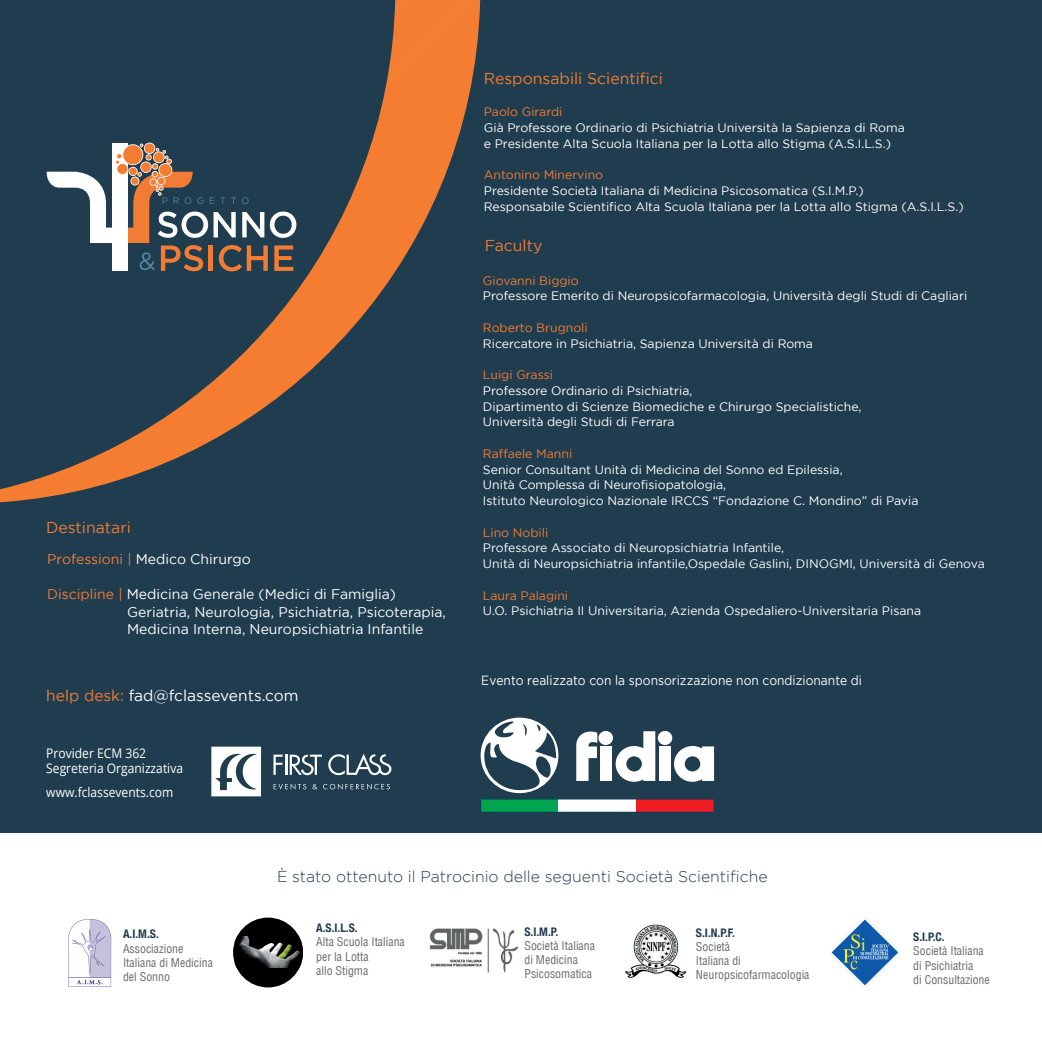
<style>
.page{position:relative;width:1042px;height:1042px;background:#203d4f}
.page>*{position:absolute;margin:0;border:0;box-sizing:border-box;transform-origin:0 0}
.t1{font:300 15.75px "Gotham";color:#203d4f}
.t2{font:15.75px "Gotham";color:#f37c34}
.t3{font:15.58px "Gotham";color:#fff}
.t4{font:14px/17.5px "Gotham";color:#fff}
.t5{font:13.3px/14.5px "Open Sans";color:#fff;scale:.91 1}
.t6{font:13.3px "Gotham";color:#fff;scale:.91 1}
.t7{font:12.25px/15.8px "Gotham";color:#fff}
.t8{font:12.25px "Gotham";color:#f37c34}
.t9{font:condensed 11.9px/14.2px "Helvetica LT";color:#6c6d70}
.t10{font:700 condensed 11.9px "Helvetica Neue";color:#203d4f}
.s1{color:#f37c34}
</style>
<div class="page">
<svg style="left:480px;top:799px;width:234px;height:13px;background:#9a8f79"></svg>
<svg style="left:480px;top:717px;width:78px;height:76px"></svg>
<div style="left:658px;top:731px;width:14px;height:14px;background:#fff;border-radius:50%"></div>
<div style="left:659px;top:746px;width:12px;height:35px;background:#fff"></div>
<div style="left:598px;top:731px;width:15px;height:14px;background:#fff;border-radius:50%"></div>
<div style="left:600px;top:746px;width:12px;height:35px;background:#fff"></div>
<svg style="left:674px;top:746px;width:40px;height:36px"></svg>
<svg style="left:615px;top:731px;width:40px;height:51px"></svg>
<svg style="left:576px;top:731px;width:21px;height:50px"></svg>
<svg style="left:211px;top:746px;width:50px;height:50px"></svg>
<svg style="left:273px;top:754px;width:10px;height:21px"></svg>
<hr style="left:285px;top:754px;width:2px;height:21px;background:#fff">
<svg style="left:328px;top:754px;width:63px;height:21px"></svg>
<svg style="left:290px;top:754px;width:32px;height:21px"></svg>
<svg style="left:273px;top:784px;width:33px;height:5px"></svg>
<svg style="left:312px;top:784px;width:5px;height:5px"></svg>
<svg style="left:323px;top:784px;width:67px;height:5px"></svg>
<div style="left:0;top:833px;width:1042px;height:209px;background:#fff"></div>
<img style="left:68px;top:919px;width:44px;height:68px">
<div style="left:233px;top:917px;width:70px;height:70px;background:#000001;border-radius:50%"></div>
<img style="left:235px;top:936px;width:68px;height:32px">
<img style="left:831px;top:919px;width:68px;height:67px">
<img style="left:429px;top:928px;width:90px;height:45px">
<img style="left:625px;top:924px;width:62px;height:54px">
<svg style="left:0;top:0;width:480px;height:502px"></svg>
<svg style="left:47px;top:142px;width:249px;height:129px"></svg>
<p class="t2" style="left:484px;top:70px;width:181px">Responsabili Scientifici</p>
<p class="t2" style="left:46px;top:518px;width:86px">Destinatari</p>
<p class="t4" style="left:47px;top:550px;width:205px"><span class="s1">Professioni |</span> Medico Chirurgo</p>
<p class="t4" style="left:127px;top:585px;width:320px;text-indent:-80px"><span class="s1">Discipline |</span> Medicina Generale (Medici di Famiglia)<br>Geriatria, Neurologia, Psichiatria, Psicoterapia,<br>Medicina Interna, Neuropsichiatria Infantile</p>
<p class="t3" style="left:46px;top:687px;width:254px"><span class="s1">help desk:</span> fad@fclassevents.com</p>
<p class="t5" style="left:46px;top:746px;width:152px">Provider ECM 362<br>Segreteria Organizzativa</p>
<p class="t5" style="left:46px;top:785px;width:141px">www.fclassevents.com</p>
<p class="t8" style="left:484px;top:105px;width:80px">Paolo Girardi</p>
<p class="t7" style="left:484px;top:120px;width:422px">Già Professore Ordinario di Psichiatria Università la Sapienza di Roma e Presidente Alta Scuola Italiana per la Lotta allo Stigma (A.S.I.L.S.)</p>
<p class="t8" style="left:484px;top:168px;width:121px">Antonino Minervino</p>
<p class="t7" style="left:484px;top:183px;width:481px">Presidente Società Italiana di Medicina Psicosomatica (S.I.M.P.)<br>Responsabile Scientifico Alta Scuola Italiana per la Lotta allo Stigma (A.S.I.L.S.)</p>
<p class="t2" style="left:485px;top:236px;width:59px">Faculty</p>
<p class="t8" style="left:483px;top:273px;width:97px">Giovanni Biggio</p>
<p class="t7" style="left:483px;top:288px;width:486px">Professore Emerito di Neuropsicofarmacologia, Università degli Studi di Cagliari</p>
<p class="t8" style="left:483px;top:321px;width:106px">Roberto Brugnoli</p>
<p class="t7" style="left:483px;top:335px;width:332px">Ricercatore in Psichiatria, Sapienza Università di Roma</p>
<p class="t8" style="left:483px;top:368px;width:72px">Luigi Grassi</p>
<p class="t7" style="left:483px;top:382px;width:380px">Professore Ordinario di Psichiatria,<br>Dipartimento di Scienze Biomediche e Chirurgo Specialistiche,<br>Università degli Studi di Ferrara</p>
<p class="t8" style="left:483px;top:447px;width:91px">Raffaele Manni</p>
<p class="t7" style="left:483px;top:461px;width:437px">Senior Consultant Unità di Medicina del Sonno ed Epilessia,<br>Unità Complessa di Neurofisiopatologia,<br>Istituto Neurologico Nazionale IRCCS “Fondazione C. Mondino” di Pavia</p>
<p class="t8" style="left:483px;top:525px;width:67px">Lino Nobili</p>
<p class="t7" style="left:483px;top:540px;width:503px">Professore Associato di Neuropsichiatria Infantile,<br>Unità di Neuropsichiatria infantile,Ospedale Gaslini, DINOGMI, Università di Genova</p>
<p class="t8" style="left:483px;top:588px;width:87px">Laura Palagini</p>
<p class="t7" style="left:483px;top:603px;width:440px">U.O. Psichiatria II Universitaria, Azienda Ospedaliero-Universitaria Pisana</p>
<p class="t6" style="left:481px;top:673px;width:420px">Evento realizzato con la sponsorizzazione non condizionante di</p>
<p class="t10" style="left:123px;top:927px;width:37px">A.I.M.S.</p>
<p class="t9" style="left:123px;top:941px;width:91px">Associazione<br>Italiana di Medicina del Sonno</p>
<p class="t1" style="left:277px;top:868px;width:492px">È stato ottenuto il Patrocinio delle seguenti Società Scientifiche</p>
<p class="t10" style="left:316px;top:920px;width:43px">A.S.I.L.S.</p>
<p class="t9" style="left:316px;top:935px;width:90px">Alta Scuola Italiana per la Lotta<br>allo Stigma</p>
<p class="t10" style="left:524px;top:924px;width:35px">S.I.M.P.</p>
<p class="t9" style="left:524px;top:938px;width:72px">Società Italiana di Medicina<br>Psicosomatica</p>
<p class="t10" style="left:696px;top:925px;width:40px">S.I.N.P.F.</p>
<p class="t9" style="left:696px;top:939px;width:115px">Società<br>Italiana di<br>Neuropsicofarmacologia</p>
<p class="t10" style="left:913px;top:930px;width:33px">S.I.P.C.</p>
<p class="t9" style="left:913px;top:944px;width:78px">Società Italiana di Psichiatria<br>di Consultazione</p>
</div>
